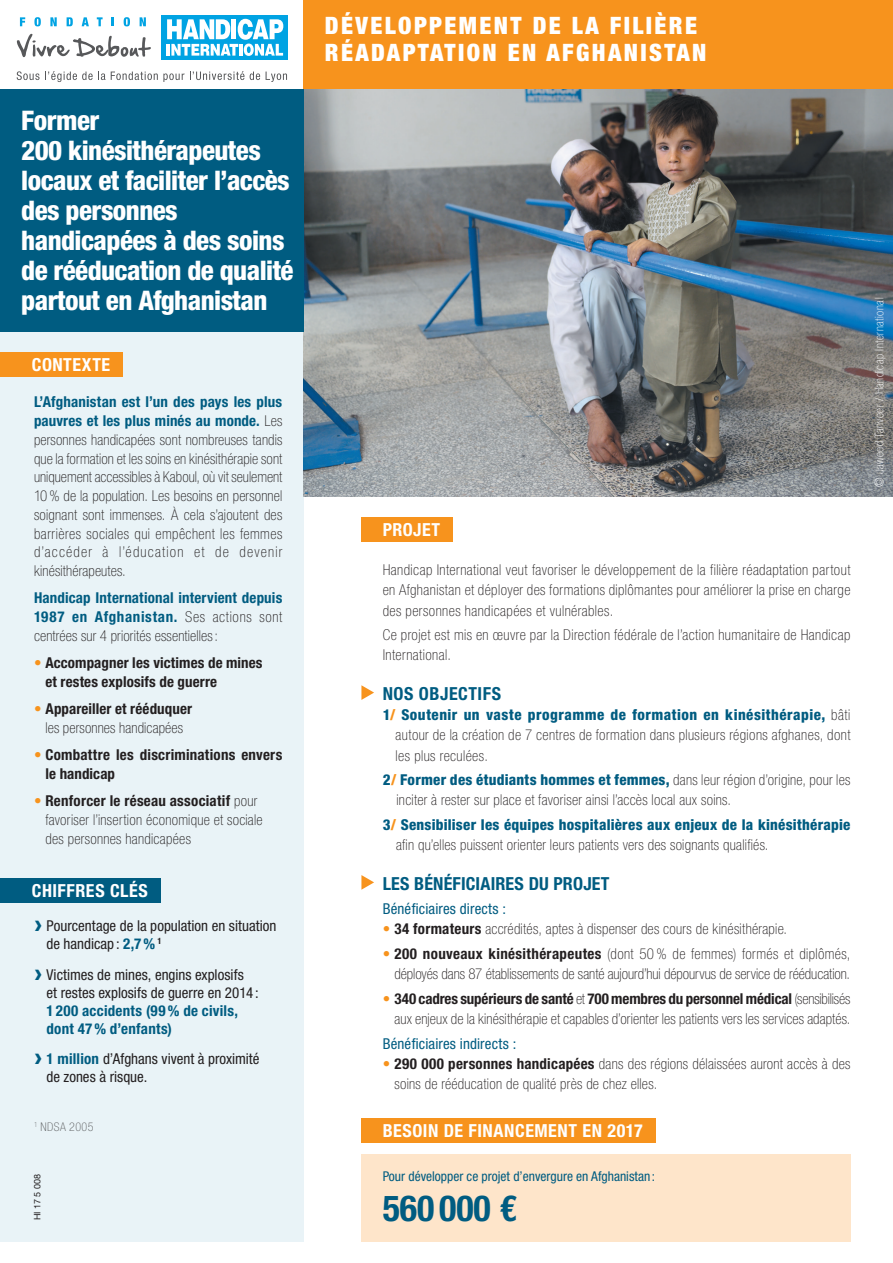
<style>
.page{position:relative;width:893px;height:1263px;background:#fff}
.page>*{position:absolute;margin:0;border:0;box-sizing:border-box;transform-origin:0 0}
.t1{font:700 condensed 36px "Helvetica Neue LT Std";color:#005c81}
.t2{font:800 condensed 27px/30px "Helvetica Neue LT Std";letter-spacing:-.02em;color:#fff}
.t3{font:900 condensed 24px/27px "Helvetica Neue LT Std";letter-spacing:.1em;color:#fff}
.t4{font:700 condensed 18px "Helvetica Neue LT Std";letter-spacing:.03em;color:#fff}
.t5{font:700 condensed 18px "Helvetica Neue LT Std";letter-spacing:.015em;color:#005c81}
.Texte{font:100 condensed 15px/18.8px "Helvetica Neue LT Std";letter-spacing:.02em;color:#231f20}
.t6{font:condensed 15px/18px "Helvetica Neue LT Std";color:#231f20}
.Texte-2{font:100 condensed 15px/20.2px "Helvetica Neue LT Std";color:#231f20;text-align:right}
.Texte-3{font:700 condensed 15px/18.8px "Helvetica Neue LT Std";letter-spacing:.015em;color:#005c81;text-align:justify}
.Texte-4{font:700 condensed 15px/18.8px "Helvetica Neue LT Std";letter-spacing:.01em;color:#231f20}
.t7{font:condensed 15px "Helvetica Neue LT Std";letter-spacing:.01em;color:#005c81}
.t8{font:condensed 13.5px "Helvetica Neue LT Std";color:#005c81}
.t9{font:100 condensed 12px "Helvetica Neue LT Std";letter-spacing:.035em;color:#fff}
.t10{font:100 condensed 12px "Helvetica Neue LT Std";letter-spacing:.035em;color:#57585a}
.t11{font:9px "Helvetica Neue LT Std";color:#231f20}
.s1{font-weight:700;color:#005c81}
.s2{font-weight:100;color:#231f20}
.s3{font-weight:800;color:#f7931d}
.s4{font-weight:700}
.s5{font-weight:800;color:#005c81}
</style>
<div class="page">
<div style="left:0;top:300px;width:304px;height:942px;background:#e9f3f7"></div>
<div style="left:304px;top:0;width:589px;height:89px;background:#f7931d"></div>
<div style="left:361px;top:1154px;width:489px;height:88px;background:#fee5ca"></div>
<img style="left:304px;top:89px;width:589px;height:407px">
<div style="left:0;top:89px;width:304px;height:243px;background:#005c81"></div>
<svg style="left:361px;top:685px;width:13px;height:15px"></svg>
<svg style="left:361px;top:875px;width:13px;height:15px"></svg>
<div style="left:361px;top:518px;width:92px;height:24px;background:#f7931d"></div>
<div style="left:361px;top:1119px;width:295px;height:24px;background:#f7931d"></div>
<div style="left:0;top:352px;width:123px;height:24px;background:#f7931d"></div>
<div style="left:0;top:879px;width:161px;height:24px;background:#005c81"></div>
<div style="left:162px;top:15px;width:126px;height:45px;background:#00a3e3"></div>
<svg style="left:167px;top:19px;width:116px;height:37px"></svg>
<svg style="left:20px;top:17px;width:5px;height:9px"></svg>
<svg style="left:34px;top:17px;width:7px;height:9px"></svg>
<svg style="left:50px;top:17px;width:7px;height:9px"></svg>
<svg style="left:67px;top:17px;width:6px;height:9px"></svg>
<svg style="left:82px;top:17px;width:7px;height:9px"></svg>
<svg style="left:97px;top:17px;width:6px;height:9px"></svg>
<svg style="left:112px;top:17px;width:2px;height:9px"></svg>
<svg style="left:124px;top:17px;width:6px;height:9px"></svg>
<svg style="left:140px;top:17px;width:6px;height:9px"></svg>
<svg style="left:17px;top:34px;width:134px;height:23px"></svg>
<svg style="left:17px;top:71px;width:167px;height:11px"></svg>
<svg style="left:190px;top:71px;width:54px;height:9px"></svg>
<svg style="left:250px;top:72px;width:10px;height:8px"></svg>
<svg style="left:266px;top:72px;width:21px;height:10px"></svg>
<p class="t2" style="left:21px;top:105px;width:274px">Former<br>200 kinésithérapeutes locaux et faciliter l’accès des personnes handicapées à des soins de rééducation de qualité partout en Afghanistan</p>
<p class="t4" style="left:32px;top:353px;width:80px">CONTEXTE</p>
<p class="Texte" style="left:34px;top:393px;width:250px;text-align:justify"><span class="s1">L’Afghanistan est l’un des pays les plus pauvres et les plus minés au monde.</span> Les personnes handicapées sont nombreuses tandis que la formation et les soins en kinésithérapie sont uniquement accessibles à Kaboul, où vit seulement 10% de la population. Les besoins en personnel soignant sont immenses. À cela s’ajoutent des barrières sociales qui empêchent les femmes d’accéder à l’éducation et de devenir kinésithérapeutes.</p>
<p class="Texte-3" style="left:34px;top:588px;width:250px">Handicap International intervient depuis 1987 en Afghanistan. <span class="s2">Ses actions sont centrées sur 4 priorités essentielles:</span></p>
<p class="Texte-4" style="left:45px;top:653px;width:219px;text-indent:-11px"><span class="s3">•</span> Accompagner les victimes de mines et restes explosifs de guerre</p>
<p class="Texte" style="left:34px;top:699px;width:160px;text-align:center"><span class="s3">•</span> <span class="s4">Appareiller et rééduquer </span>les personnes handicapées</p>
<p class="Texte-4" style="left:45px;top:745px;width:238px;text-indent:-11px"><span class="s3">•</span> Combattre les discriminations envers le handicap</p>
<p class="Texte" style="left:45px;top:791px;width:219px;text-indent:-11px"><span class="s3">•</span> <span class="s4">Renforcer le réseau associatif</span> pour favoriser l’insertion économique et sociale des personnes handicapées</p>
<p class="t4" style="left:32px;top:880px;width:117px">CHIFFRES CLÉS</p>
<p class="t6" style="left:46px;top:916px;width:232px">Pourcentage de la population en situation de handicap : <span class="s1">2,7%</span> <sup>1</sup></p>
<p class="t6" style="left:46px;top:965px;width:214px">Victimes de mines, engins explosifs<br>et restes explosifs de guerre en 2014 :<br><span class="s1">1 200 accidents (99% de civils, dont 47% d’enfants)</span></p>
<p class="t6" style="left:46px;top:1050px;width:215px"><span class="s1">1 million</span> d’Afghans vivent à proximité de zones à risque.</p>
<p class="t10" style="left:34px;top:1120px;width:61px"><sup>1</sup> NDSA 2005</p>
<p class="t11" style="left:32px;top:1220px;width:48px;rotate:-90deg">HI 17 5 008</p>
<p class="t3" style="left:325px;top:11px;width:383px">DÉVELOPPEMENT DE LA FILIÈRE<br>RÉADAPTATION EN AFGHANISTAN</p>
<p class="t4" style="left:383px;top:519px;width:59px">PROJET</p>
<p class="Texte" style="left:383px;top:560px;width:469px;line-height:20.2px;text-align:justify">Handicap International veut favoriser le développement de la filière réadaptation partout en Afghanistan et déployer des formations diplômantes pour améliorer la prise en charge des personnes handicapées et vulnérables.</p>
<p class="Texte" style="left:383px;top:625px;width:469px;line-height:20.2px">Ce projet est mis en œuvre par la Direction fédérale de l’action humanitaire de Handicap<br>International.</p>
<p class="t5" style="left:383px;top:683px;width:120px">NOS OBJECTIFS</p>
<p class="Texte" style="left:396px;top:705px;width:456px;line-height:20.2px;text-align:justify;text-indent:-13px"><span class="s5">1</span><span class="s3">/</span> <span class="s5">Soutenir un vaste programme de formation en kinésithérapie,</span> bâti autour de la création de 7 centres de formation dans plusieurs régions afghanes, dont les plus reculées.</p>
<p class="Texte" style="left:396px;top:770px;width:455px;line-height:20.2px;text-indent:-14px"><span class="s5">2</span><span class="s3">/</span> <span class="s5">Former des étudiants hommes et femmes,</span> dans leur région d’origine, pour les inciter à rester sur place et favoriser ainsi l’accès local aux soins.</p>
<p class="Texte" style="left:396px;top:814px;width:456px;line-height:20.2px;text-indent:-14px"><span class="s5">3</span><span class="s3">/</span> <span class="s5">Sensibiliser les équipes hospitalières aux enjeux de la kinésithérapie </span>afin qu’elles puissent orienter leurs patients vers des soignants qualifiés.</p>
<p class="t5" style="left:383px;top:872px;width:228px">LES BÉNÉFICIAIRES DU PROJET</p>
<p class="t7" style="left:383px;top:900px;width:125px">Bénéficiaires directs :</p>
<p class="Texte" style="left:383px;top:920px;width:406px"><span class="s3">•</span> <span class="s4">34 formateurs</span> accrédités, aptes à dispenser des cours de kinésithérapie.</p>
<p class="Texte-2" style="left:383px;top:943px;width:469px"><span class="s3">•</span> <span class="s4">200 nouveaux kinésithérapeutes</span> (dont 50% de femmes) formés et diplômés, déployés dans 87 établissements de santé aujourd’hui dépourvus de service de rééducation.</p>
<p class="Texte" style="left:383px;top:988px;width:469px;line-height:20.2px;text-align:right"><span class="s3">•</span> <span class="s4">340 cadres supérieurs de santé</span> et <span class="s4">700 membres du personnel médical</span> (sensibilisés aux enjeux de la kinésithérapie et capables d’orienter les patients vers les services adaptés.</p>
<p class="t7" style="left:383px;top:1034px;width:135px">Bénéficiaires indirects :</p>
<p class="Texte" style="left:394px;top:1053px;width:457px;line-height:20.2px;text-indent:-12px"><span class="s3">•</span> <span class="s4">290 000 personnes handicapées</span> dans des régions délaissées auront accès à des soins de rééducation de qualité près de chez elles.</p>
<p class="t4" style="left:383px;top:1120px;width:262px">BESOIN DE FINANCEMENT EN 2017</p>
<p class="t8" style="left:383px;top:1168px;width:274px">Pour développer ce projet d’envergure en Afghanistan :</p>
<p class="t1" style="left:383px;top:1186px;width:136px">560 000 €</p>
<p class="t9" style="left:873px;top:487px;width:191px;rotate:-90deg">© Jaweed Tanveer / Handicap International</p>
</div>
